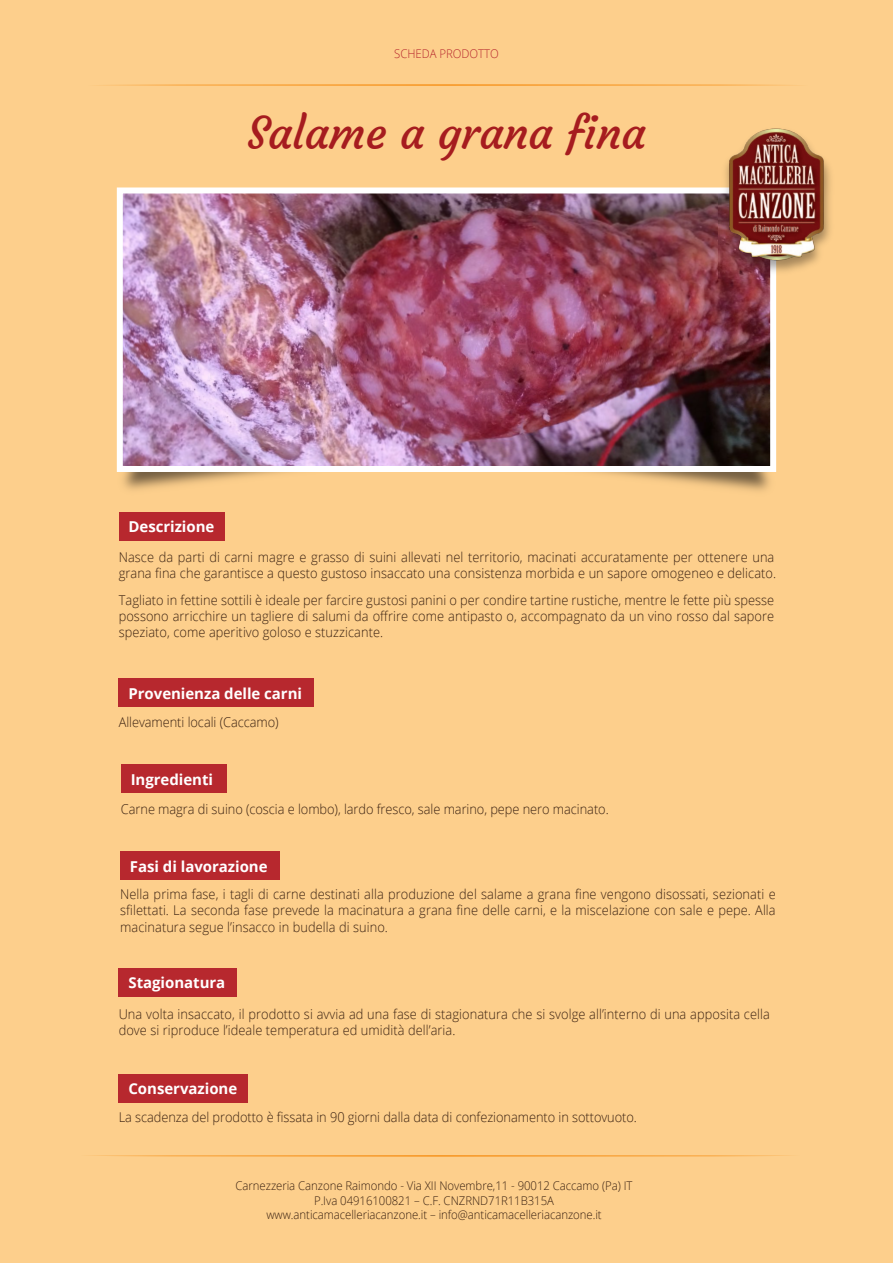
<style>
.page{position:relative;width:893px;height:1263px;background:#fdcf8c}
.page>*{position:absolute;margin:0;border:0;box-sizing:border-box;transform-origin:0 0}
.t1{font:45px "Courgette";letter-spacing:-.005em;color:#a61c1f}
.t2{font:700 15px "Open Sans";letter-spacing:-.005em;color:#fff}
.t3{font:300 13.5px/16.2px "Open Sans";letter-spacing:.005em;color:#3a2111;scale:.95 1}
.t4{font:300 12px/14.4px "Open Sans";letter-spacing:-.005em;color:#3a2111;text-align:center;scale:.95 1}
.t5{font:300 12px "Open Sans";letter-spacing:-.005em;color:#b7282e;scale:.95 1}
</style>
<div class="page">
<img style="left:116px;top:400px;width:173px;height:138px">
<img style="left:592px;top:401px;width:185px;height:90px">
<img style="left:124px;top:194px;width:645px;height:271px">
<svg style="left:91px;top:1155px;width:699px;height:2px"></svg>
<div style="left:119px;top:512px;width:105px;height:28px;background:#b7282e"></div>
<div style="left:120px;top:851px;width:160px;height:29px;background:#b7282e"></div>
<div style="left:119px;top:678px;width:195px;height:29px;background:#b7282e"></div>
<div style="left:121px;top:765px;width:106px;height:28px;background:#b7282e"></div>
<div style="left:119px;top:968px;width:118px;height:28px;background:#b7282e"></div>
<div style="left:119px;top:1074px;width:129px;height:28px;background:#b7282e"></div>
<div style="left:117px;top:187px;width:659px;height:285px;border:6px solid #fff"></div>
<svg style="left:100px;top:84px;width:696px;height:2px"></svg>
<img style="left:719px;top:161px;width:112px;height:117px">
<img style="left:726px;top:128px;width:99px;height:136px">
<p class="t5" style="left:394px;top:46px;width:111px">SCHEDA PRODOTTO</p>
<h1 class="t1" style="left:247px;top:105px;width:400px">Salame a grana fina</h1>
<p class="t2" style="left:128px;top:516px;width:87px">Descrizione</p>
<p class="t3" style="left:119px;top:548px;width:694px">Nasce da parti di carni magre e grasso di suini allevati nel territorio, macinati accuratamente per ottenere una grana fina che garantisce a questo gustoso insaccato una consistenza morbida e un sapore omogeneo e delicato.</p>
<p class="t3" style="left:119px;top:592px;width:692px;text-align:justify">Tagliato in fettine sottili è ideale per farcire gustosi panini o per condire tartine rustiche, mentre le fette più spesse possono arricchire un tagliere di salumi da offrire come antipasto o, accompagnato da un vino rosso dal sapore speziato, come aperitivo goloso e stuzzicante.</p>
<p class="t2" style="left:128px;top:682px;width:175px">Provenienza delle carni</p>
<p class="t3" style="left:119px;top:714px;width:170px">Allevamenti locali (Caccamo)</p>
<p class="t2" style="left:131px;top:769px;width:84px">Ingredienti</p>
<p class="t3" style="left:121px;top:800px;width:515px">Carne magra di suino (coscia e lombo), lardo fresco, sale marino, pepe nero macinato.</p>
<p class="t2" style="left:130px;top:856px;width:139px">Fasi di lavorazione</p>
<p class="t3" style="left:120px;top:886px;width:691px;text-align:justify">Nella prima fase, i tagli di carne destinati alla produzione del salame a grana fine vengono disossati, sezionati e sfilettati. La seconda fase prevede la macinatura a grana fine delle carni, e la miscelazione con sale e pepe. Alla macinatura segue l’insacco in budella di suino.</p>
<p class="t2" style="left:128px;top:971px;width:98px">Stagionatura</p>
<p class="t3" style="left:119px;top:1005px;width:687px">Una volta insaccato, il prodotto si avvia ad una fase di stagionatura che si svolge all’interno di una apposita cella dove si riproduce l’ideale temperatura ed umidità dell’aria.</p>
<p class="t2" style="left:128px;top:1078px;width:110px">Conservazione</p>
<p class="t3" style="left:119px;top:1109px;width:547px">La scadenza del prodotto è fissata in 90 giorni dalla data di confezionamento in sottovuoto.</p>
<p class="t4" style="left:236px;top:1178px;width:419px">Carnezzeria Canzone Raimondo - Via XII Novembre,11 - 90012 Caccamo (Pa) IT<br>P.Iva 04916100821 – C.F. CNZRND71R11B315A www.anticamacelleriacanzone.it – info@anticamacelleriacanzone.it</p>
</div>
